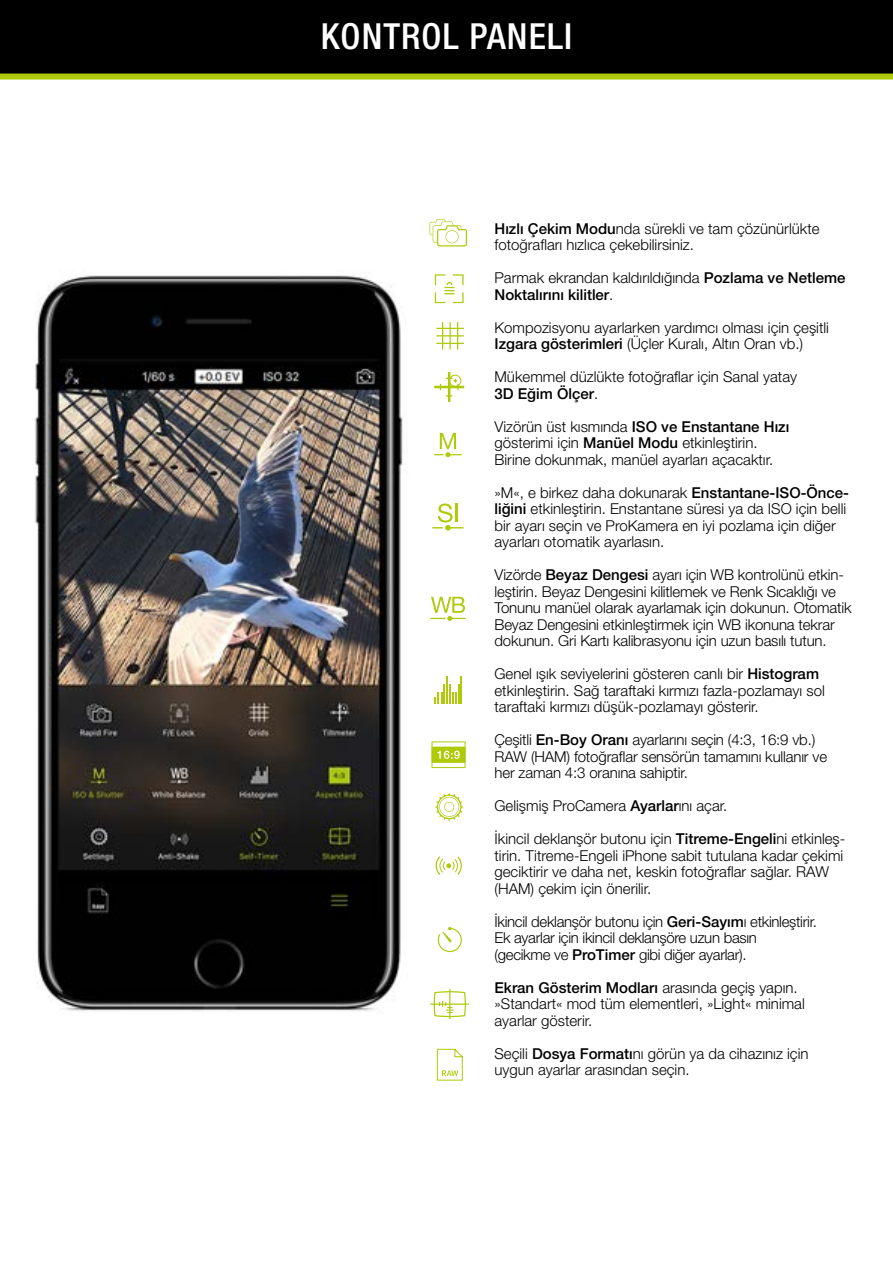
<style>
.page{position:relative;width:893px;height:1263px;background:#fff}
.page>*{position:absolute;margin:0;border:0;box-sizing:border-box;transform-origin:0 0}
.t1{font:500 condensed 36px "Helvetica Neue LT Pro";letter-spacing:.03em;color:#fff}
.t2{font:300 15px/16.5px "Helvetica Neue LT Pro";color:#000}
.t3{font:300 15px/16.5px "Helvetica Neue LT Pro";letter-spacing:-.02em;color:#000}
.t4{font:500 15px/16.5px "Helvetica Neue LT Pro";color:#000}
.s1{font-weight:500}
.s2{font-weight:300}
</style>
<div class="page">
<img style="left:35px;top:275px;width:368px;height:736px">
<svg style="left:434px;top:274px;width:30px;height:30px"></svg>
<svg style="left:436px;top:322px;width:28px;height:28px"></svg>
<hr style="left:449px;top:989px;width:1px;height:30px;background:#afca0b">
<hr style="left:431px;top:1003px;width:37px;height:2px;background:#afca0b">
<svg style="left:433px;top:990px;width:34px;height:28px"></svg>
<hr style="left:448px;top:372px;width:2px;height:30px;background:#afca0b">
<hr style="left:434px;top:386px;width:30px;height:2px;background:#afca0b">
<svg style="left:440px;top:378px;width:19px;height:18px"></svg>
<div style="left:449px;top:375px;width:12px;height:12px;border:1px solid #afca0b;border-radius:50%"></div>
<svg style="left:434px;top:433px;width:28px;height:24px"></svg>
<svg style="left:430px;top:597px;width:35px;height:24px"></svg>
<svg style="left:435px;top:676px;width:27px;height:27px"></svg>
<svg style="left:429px;top:219px;width:38px;height:27px"></svg>
<div style="left:432px;top:742px;width:33px;height:26px;border:1px solid #afca0b"></div>
<svg style="left:432px;top:747px;width:33px;height:16px"></svg>
<svg style="left:435px;top:856px;width:27px;height:19px"></svg>
<svg style="left:437px;top:1048px;width:26px;height:33px"></svg>
<svg style="left:435px;top:793px;width:28px;height:28px"></svg>
<svg style="left:432px;top:503px;width:31px;height:28px"></svg>
<svg style="left:437px;top:927px;width:25px;height:26px"></svg>
<div style="left:0;top:0;width:893px;height:74px;background:#000"></div>
<div style="left:0;top:74px;width:893px;height:6px;background:#afca0b"></div>
<h1 class="t1" style="left:321px;top:15px;width:253px">KONTROL PANELI</h1>
<p class="t2" style="left:494px;top:220px;width:327px"><span class="s1">Hızlı Çekim Modu</span>nda sürekli ve tam çözünürlükte fotoğrafları hızlıca çekebilirsiniz.</p>
<p class="t4" style="left:494px;top:269px;width:352px"><span class="s2">Parmak ekrandan kaldırıldığında</span> Pozlama ve Netleme<br>Noktalırını kilitler<span class="s2">.</span></p>
<p class="t2" style="left:494px;top:319px;width:336px">Kompozisyonu ayarlarken yardımcı olması için çeşitli<br><span class="s1">Izgara gösterimleri</span> (Üçler Kuralı, Altın Oran vb.)</p>
<p class="t2" style="left:494px;top:368px;width:304px">Mükemmel düzlükte fotoğraflar için Sanal yatay<br><span class="s1">3D Eğim Ölçer</span>.</p>
<p class="t2" style="left:494px;top:418px;width:296px">Vizörün üst kısmında <span class="s1">ISO ve Enstantane Hızı </span>gösterimi için <span class="s1">Manüel Modu</span> etkinleştirin.<br>Birine dokunmak, manüel ayarları açacaktır.</p>
<p class="t2" style="left:494px;top:484px;width:356px">»M«‚ e birkez daha dokunarak <span class="s1">Enstantane-ISO-Önce&shy;liğini</span> etkinleştirin. Enstantane süresi ya da ISO için belli bir ayarı seçin ve ProKamera en iyi pozlama için diğer ayarları otomatik ayarlasın.</p>
<p class="t2" style="left:494px;top:566px;width:359px">Vizörde <span class="s1">Beyaz Dengesi</span> ayarı için WB kontrolünü etkin&shy;leştirin. Beyaz Dengesini kilitlemek ve Renk Sıcaklığı ve Tonunu manüel olarak ayarlamak için dokunun. Otomatik Beyaz Dengesini etkinleştirmek için WB ikonuna tekrar dokunun. Gri Kartı kalibrasyonu için uzun basılı tutun.</p>
<p class="t2" style="left:494px;top:665px;width:332px">Genel ışık seviyelerini gösteren canlı bir <span class="s1">Histogram </span>etkinleştirin. Sağ taraftaki kırmızı fazla-pozlamayı sol taraftaki kırmızı düşük-pozlamayı gösterir.</p>
<p class="t2" style="left:494px;top:731px;width:334px">Çeşitli <span class="s1">En-Boy Oranı</span> ayarlarını seçin (4:3, 16:9 vb.)<br>RAW (HAM) fotoğraflar sensörün tamamını kullanır ve her zaman 4:3 oranına sahiptir.</p>
<p class="t2" style="left:494px;top:797px;width:234px">Gelişmiş ProCamera <span class="s1">Ayarlar</span>ını açar.</p>
<p class="t2" style="left:494px;top:830px;width:352px">İkincil deklanşör butonu için <span class="s1">Titreme-Engeli</span>ni etkinleş&shy;tirin. Titreme-Engeli iPhone sabit tutulana kadar çekimi geciktirir ve daha net, keskin fotoğraflar sağlar. RAW (HAM) çekim için önerilir.</p>
<p class="t3" style="left:494px;top:913px;width:324px">İkincil deklanşör butonu için <span class="s1">Geri-Sayım</span>ı etkinleştirir.<br>Ek ayarlar için ikincil deklanşöre uzun basın<br>(gecikme ve <span class="s1">ProTimer</span> gibi diğer ayarlar).</p>
<p class="t2" style="left:494px;top:979px;width:312px"><span class="s1">Ekran Gösterim Modları</span> arasında geçiş yapın. »Standart« mod tüm elementleri, »Light« minimal ayarlar gösterir.</p>
<p class="t2" style="left:494px;top:1045px;width:315px">Seçili <span class="s1">Dosya Formatı</span>nı görün ya da cihazınız için uygun ayarlar arasından seçin.</p>
</div>
